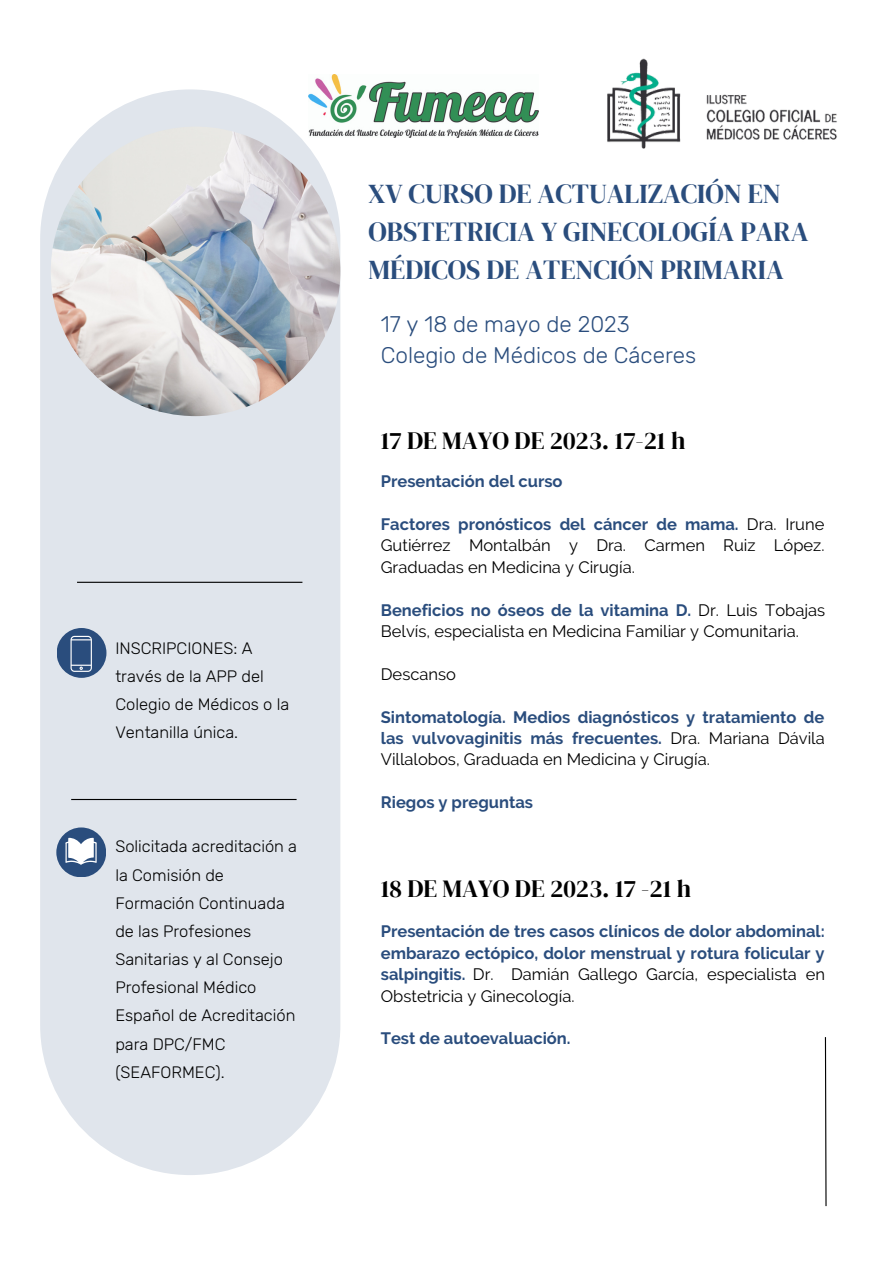
<style>
.page{position:relative;width:894px;height:1264px;background:#fff}
.page>*{position:absolute;margin:0;border:0;box-sizing:border-box;transform-origin:0 0}
.t1{font:27.3px/38.2px "DM Serif Display";color:#2a4d7d}
.t2{font:24.75px "DM Serif Display";color:#000}
.t3{font:300 22.5px/31.5px "Rubik";color:#2a4d7d}
.t4{font:700 16.5px/21.5px "Raleway";color:#2a4d7d;text-align:justify}
.t5{font:300 16.5px/28.2px "Rubik";color:#000}
.t6{font:16.5px/21.5px "Raleway";color:#000;text-align:justify}
.s1{font-weight:700;color:#2a4d7d}
.s2{font-weight:400;color:#000}
</style>
<div class="page">
<div style="left:40px;top:89px;width:300px;height:1086px;background:#e0e5ec;border-radius:150px"></div>
<div style="left:57px;top:628px;width:49px;height:50px;background:#2a4d7d;border-radius:50%"></div>
<img style="left:51px;top:127px;width:289px;height:289px;border-radius:50%">
<hr style="left:77px;top:581px;width:225px;height:2px;background:#000">
<hr style="left:71px;top:799px;width:225px;height:1px;background:#000">
<svg style="left:824px;top:1037px;width:2px;height:170px"></svg>
<img style="left:607px;top:58px;width:230px;height:91px">
<img style="left:308px;top:75px;width:230px;height:63px">
<svg style="left:70px;top:636px;width:22px;height:36px"></svg>
<div style="left:56px;top:827px;width:50px;height:50px;background:#2a4d7d;border-radius:50%"></div>
<svg style="left:65px;top:837px;width:32px;height:27px"></svg>
<p class="t5" style="left:115px;top:634px;width:175px">INSCRIPCIONES: A través de la APP del<br>Colegio de Médicos o la<br>Ventanilla única.</p>
<p class="t5" style="left:115px;top:832px;width:183px">Solicitada acreditación a la Comisión de<br>Formación Continuada de las Profesiones<br>Sanitarias y al Consejo<br>Profesional Médico<br>Español de Acreditación para DPC/FMC (SEAFORMEC).</p>
<h1 class="t1" style="left:368px;top:174px;width:441px">XV CURSO DE ACTUALIZACIÓN EN<br>OBSTETRICIA Y GINECOLOGÍA PARA<br>MÉDICOS DE ATENCIÓN PRIMARIA</h1>
<h3 class="t3" style="left:381px;top:308px;width:317px">17 y 18 de mayo de 2023<br>Colegio de Médicos de Cáceres</h3>
<h2 class="t2" style="left:381px;top:423px;width:306px">17 DE MAYO DE 2023. 17-21 h</h2>
<p class="t4" style="left:381px;top:470px;width:183px">Presentación del curso</p>
<p class="t6" style="left:381px;top:513px;width:445px"><span class="s1">Factores pronósticos del cáncer de mama.</span> Dra. Irune Gutiérrez Montalbán y Dra. Carmen Ruiz López.<br>Graduadas en Medicina y Cirugía.</p>
<p class="t6" style="left:381px;top:599px;width:445px"><span class="s1">Beneficios no óseos de la vitamina D.</span> Dr. Luis Tobajas<br>Belvís, especialista en Medicina Familiar y Comunitaria.</p>
<p class="t6" style="left:381px;top:663px;width:77px">Descanso</p>
<p class="t4" style="left:381px;top:706px;width:445px">Sintomatología. Medios diagnósticos y tratamiento de las vulvovaginitis más frecuentes. <span class="s2">Dra. Mariana Dávila Villalobos, Graduada en Medicina y Cirugía.</span></p>
<p class="t4" style="left:381px;top:791px;width:154px">Riegos y preguntas</p>
<h2 class="t2" style="left:381px;top:871px;width:312px">18 DE MAYO DE 2023. 17 -21 h</h2>
<p class="t4" style="left:381px;top:920px;width:445px">Presentación de tres casos clínicos de dolor abdominal: embarazo ectópico, dolor menstrual y rotura folicular y salpingitis. <span class="s2">Dr. Damián Gallego García, especialista en Obstetricia y Ginecología.</span></p>
<p class="t4" style="left:381px;top:1027px;width:191px">Test de autoevaluación.</p>
</div>
